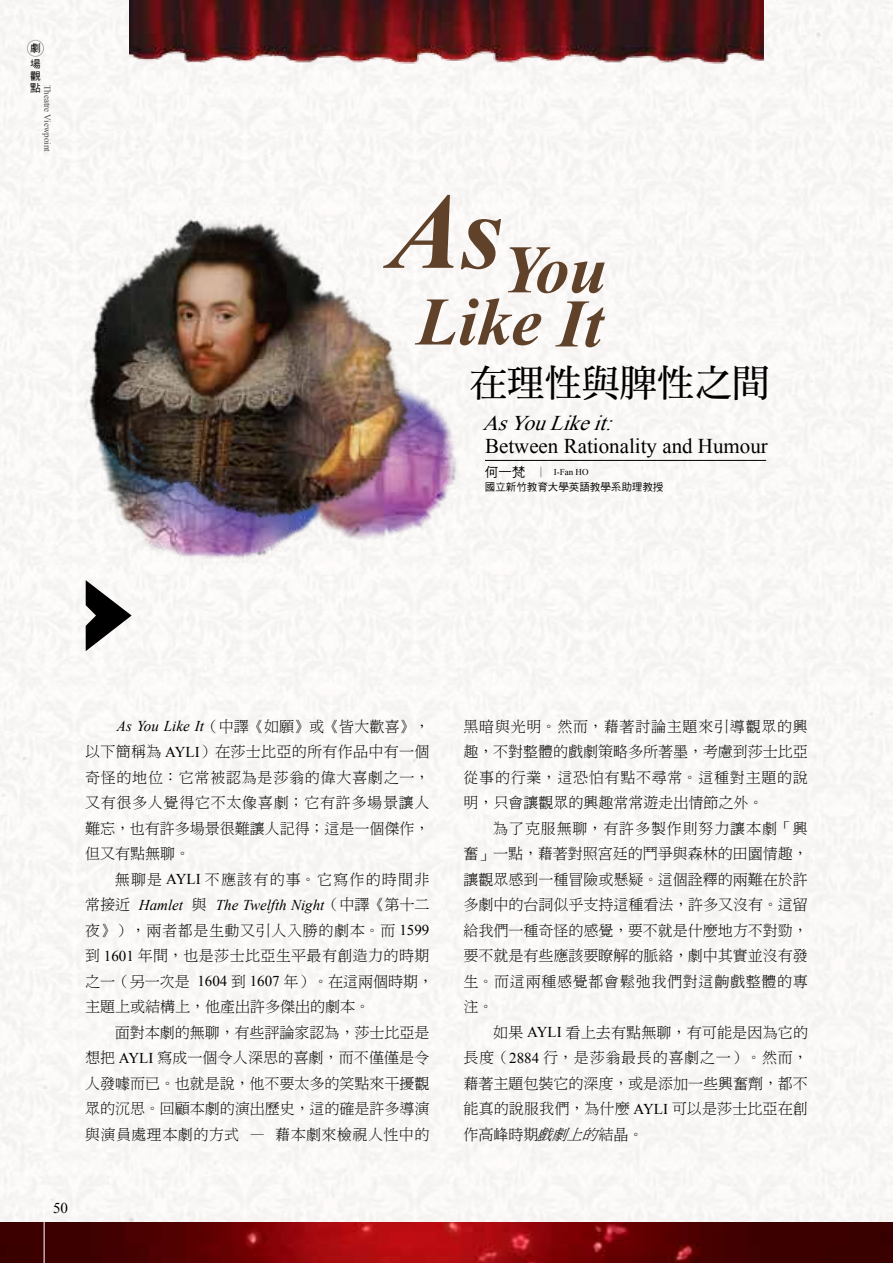
<style>
.page{position:relative;width:893px;height:1263px;background:#fff}
.page>*{position:absolute;margin:0;border:0;box-sizing:border-box;transform-origin:0 0}
.t1{font:italic 700 67.95px "Times New Roman";color:#60422b}
.t2{font:37.5px "DF Ming Bd HKP BF";color:#000}
.t3{font:21px/22.5px "Times New Roman";color:#000}
.t4{font:15px "DF Ming Lt HKSCS U";color:#000}
.t5{font:15px "DF Ming Lt HKSCS U";letter-spacing:.05em;color:#000}
.t6{font:15px "DF Ming Lt HKSCS U";letter-spacing:.025em;color:#000}
.t7{font:italic 15px "Times New Roman";color:#000}
.t8{font:15px "DF Ming Lt HKSCS U";letter-spacing:.045em;color:#000}
.t9{font:15px "DF Ming Lt HKSCS U";letter-spacing:.08em;color:#000}
.t10{font:15px "DF Ming Lt HKSCS U";letter-spacing:.03em;color:#000}
.t11{font:15px "DF Ming Lt HKSCS U";letter-spacing:.055em;color:#000}
.t12{font:15px "Times New Roman";color:#000}
.t13{font:10.5px/16px "DF Hei Md HKSCSP U";color:#000}
.t14{font:9px "Times New Roman";color:#4c4948}
.t15{font:9px "Times New Roman";color:#000}
.s1{font-style:italic}
.s2{font-family:"DF Hei Md HKSCSP U";font-size:13.5px}
.s3{font-family:"DF Ming Lt HKSCS U";font-size:10.5px}
.s4{font-family:"Times New Roman";font-style:italic}
.s5{font-family:"Times New Roman"}
.s6{font-family:"DF Ming Lt HKSCS U";font-style:normal}
</style>
<div class="page">
<div style="left:0;top:0;width:893px;height:1222px;background:#faf8f6"></div>
<img style="left:0;top:1222px;width:893px;height:41px">
<hr style="left:44px;top:1203px;width:1px;height:60px;background:#fff">
<div style="left:27px;top:40px;width:17px;height:17px;border:1px solid #000;border-radius:50%"></div>
<img style="left:72px;top:240px;width:438px;height:434px">
<img style="left:72px;top:203px;width:345px;height:322px">
<hr style="left:485px;top:460px;width:281px;height:1px;background:#000">
<svg style="left:86px;top:580px;width:46px;height:71px"></svg>
<img style="left:130px;top:0;width:633px;height:77px">
<p class="t13" style="left:30px;top:41px;width:12px">劇場</p>
<p class="t13" style="left:30px;top:71px;width:12px;line-height:12px">觀點</p>
<p class="t14" style="left:54px;top:85px;width:69px;rotate:90deg">Theatre Viewpoint</p>
<p class="t1" style="left:389px;top:222px;width:220px"><sup>As</sup>You</p>
<p class="t1" style="left:417px;top:274px;width:188px">Like It</p>
<p class="t2" style="left:470px;top:364px;width:302px">在理性與脾性之間</p>
<p class="t3" style="left:482px;top:412px;width:287px"><span class="s1">AsYouLikeit:<br></span>Between Rationality and Humour</p>
<p class="t15" style="left:485px;top:466px;width:105px"><span class="s2">何一梵</span> <span class="s3">│</span> I-Fan HO</p>
<p class="t13" style="left:485px;top:479px;width:180px">國立新竹教育大學英語教學系助理教授</p>
<p class="t4" style="left:117px;top:719px;width:314px"><span class="s4">As You Like It</span>（中譯《如願》或《皆大歡喜》，</p>
<p class="t6" style="left:85px;top:744px;width:346px">以下簡稱為 <span class="s5">AYLI</span>）在莎士比亞的所有作品中有一個</p>
<p class="t5" style="left:85px;top:770px;width:346px">奇怪的地位：它常被認為是莎翁的偉大喜劇之一，</p>
<p class="t5" style="left:85px;top:795px;width:346px">又有很多人覺得它不太像喜劇；它有許多場景讓人</p>
<p class="t4" style="left:85px;top:821px;width:346px">難忘，也有許多場景很難讓人記得；這是一個傑作，</p>
<p class="t4" style="left:85px;top:846px;width:106px">但又有點無聊。</p>
<p class="t9" style="left:115px;top:872px;width:316px">無聊是 <span class="s5">AYLI</span> 不應該有的事。它寫作的時間非</p>
<p class="t7" style="left:85px;top:894px;width:346px"><span class="s6">常接近</span> Hamlet <span class="s6">與</span> The Twelfth Night<span class="s6">（中譯《第十二</span></p>
<p class="t8" style="left:85px;top:923px;width:346px">夜》），兩者都是生動又引人入勝的劇本。而 <span class="s5">1599</span></p>
<p class="t6" style="left:85px;top:948px;width:346px">到 <span class="s5">1601</span> 年間，也是莎士比亞生平最有創造力的時期</p>
<p class="t4" style="left:85px;top:974px;width:350px">之一（另一次是 <span class="s5">1604</span> 到 <span class="s5">1607</span> 年）。在這兩個時期，</p>
<p class="t4" style="left:85px;top:999px;width:286px">主題上或結構上，他產出許多傑出的劇本。</p>
<p class="t4" style="left:115px;top:1025px;width:316px">面對本劇的無聊，有些評論家認為，莎士比亞是</p>
<p class="t4" style="left:85px;top:1050px;width:346px">想把 <span class="s5">AYLI</span> 寫成一個令人深思的喜劇，而不僅僅是令</p>
<p class="t4" style="left:85px;top:1076px;width:346px">人發噱而已。也就是說，他不要太多的笑點來干擾觀</p>
<p class="t4" style="left:85px;top:1101px;width:346px">眾的沉思。回顧本劇的演出歷史，這的確是許多導演</p>
<p class="t10" style="left:85px;top:1127px;width:346px">與演員處理本劇的方式 — 藉本劇來檢視人性中的</p>
<p class="t12" style="left:53px;top:1198px;width:16px">50</p>
<p class="t5" style="left:463px;top:719px;width:346px">黑暗與光明。然而，藉著討論主題來引導觀眾的興</p>
<p class="t4" style="left:463px;top:744px;width:346px">趣，不對整體的戲劇策略多所著墨，考慮到莎士比亞</p>
<p class="t5" style="left:463px;top:770px;width:346px">從事的行業，這恐怕有點不尋常。這種對主題的說</p>
<p class="t4" style="left:463px;top:795px;width:301px">明，只會讓觀眾的興趣常常遊走出情節之外。</p>
<p class="t11" style="left:493px;top:821px;width:316px">為了克服無聊，有許多製作則努力讓本劇「興</p>
<p class="t4" style="left:463px;top:846px;width:346px">奮」一點，藉著對照宮廷的鬥爭與森林的田園情趣，</p>
<p class="t4" style="left:463px;top:872px;width:346px">讓觀眾感到一種冒險或懸疑。這個詮釋的兩難在於許</p>
<p class="t4" style="left:463px;top:897px;width:346px">多劇中的台詞似乎支持這種看法，許多又沒有。這留</p>
<p class="t4" style="left:463px;top:923px;width:346px">給我們一種奇怪的感覺，要不就是什麼地方不對勁，</p>
<p class="t4" style="left:463px;top:948px;width:346px">要不就是有些應該要瞭解的脈絡，劇中其實並沒有發</p>
<p class="t5" style="left:463px;top:974px;width:346px">生。而這兩種感覺都會鬆弛我們對這齣戲整體的專</p>
<p class="t4" style="left:463px;top:999px;width:31px">注。</p>
<p class="t4" style="left:493px;top:1025px;width:316px">如果 <span class="s5">AYLI</span> 看上去有點無聊，有可能是因為它的</p>
<p class="t5" style="left:463px;top:1050px;width:346px">長度（<span class="s5">2884</span> 行，是莎翁最長的喜劇之一）。然而，</p>
<p class="t4" style="left:463px;top:1076px;width:346px">藉著主題包裝它的深度，或是添加一些興奮劑，都不</p>
<p class="t4" style="left:463px;top:1101px;width:346px">能真的說服我們，為什麼 <span class="s5">AYLI</span> 可以是莎士比亞在創</p>
<p class="t4" style="left:463px;top:1127px;width:181px">作高峰時期<span class="s1">戲劇上的</span>結晶。</p>
</div>
